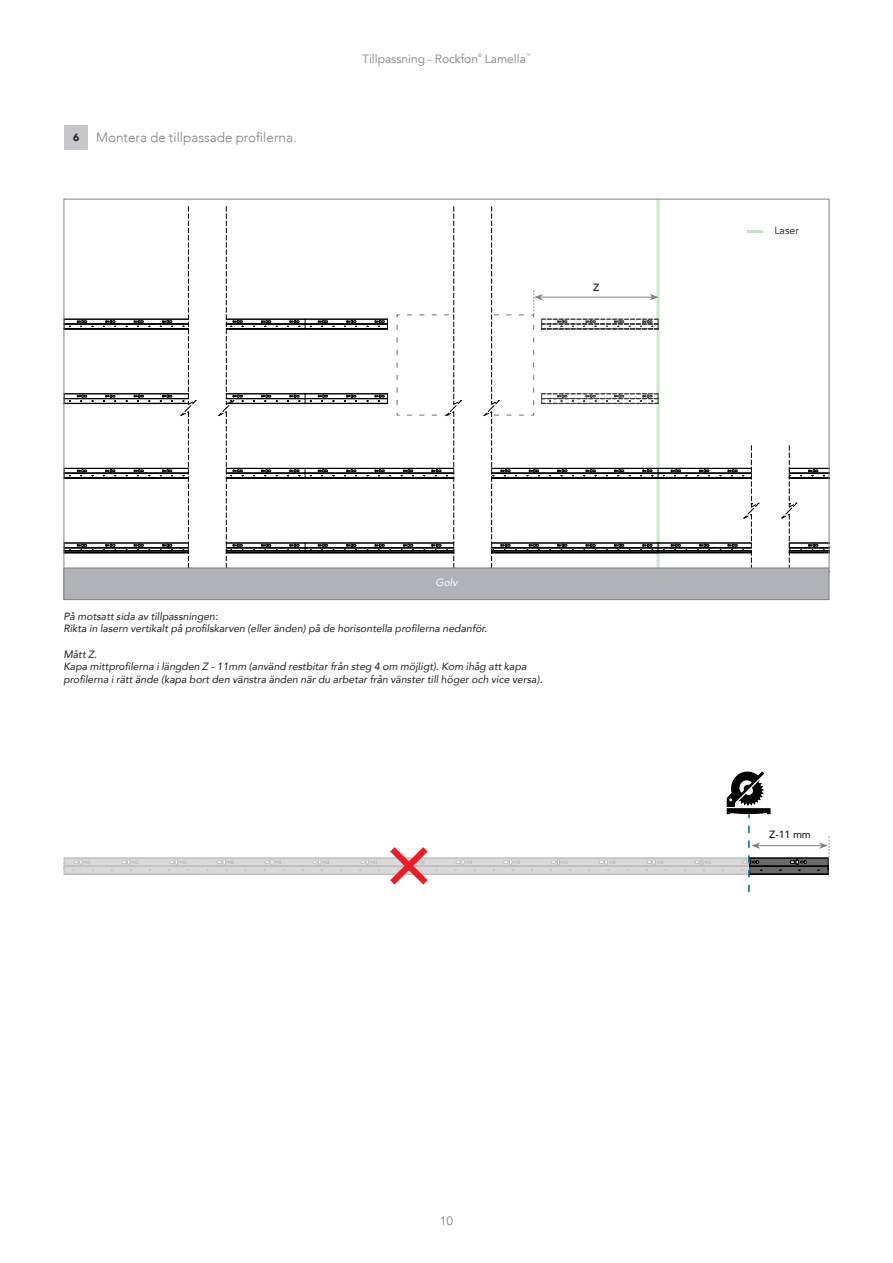
<style>
.page{position:relative;width:893px;height:1263px;background:#fff}
.page>*{position:absolute;margin:0;border:0;box-sizing:border-box;transform-origin:0 0}
.t1{font:300 13.5px "Avenir";color:#808285}
.t2{font:12px "Avenir";color:#808285}
.t3{font:italic 10.5px/12.6px "Avenir";color:#231f20}
.t4{font:500 10.5px "Avenir";color:#231f20}
.t5{font:10.5px "Avenir";color:#231f20}
.t6{font:italic 10.5px "Avenir";color:#fff}
.t7{font:4.8px "Avenir";color:#808285}
.s1{font-weight:900;font-size:10.5px;color:#231f20}
</style>
<div class="page">
<hr style="left:657px;top:199px;width:3px;height:369px;background:#c2e2c1">
<hr style="left:789px;top:548px;width:40px;height:1px;background:#000">
<hr style="left:789px;top:550px;width:40px;height:1px;background:#000">
<hr style="left:789px;top:551px;width:40px;height:1px;background:#000">
<hr style="left:789px;top:552px;width:40px;height:1px;background:#000">
<hr style="left:789px;top:547px;width:40px;height:1px;background:#000">
<hr style="left:789px;top:543px;width:40px;height:1px;background:#000">
<svg style="left:808px;top:543px;width:22px;height:11px"></svg>
<hr style="left:789px;top:473px;width:40px;height:1px;background:#000">
<hr style="left:789px;top:468px;width:40px;height:1px;background:#000">
<hr style="left:789px;top:478px;width:40px;height:1px;background:#000">
<svg style="left:808px;top:468px;width:22px;height:11px"></svg>
<hr style="left:492px;top:548px;width:259px;height:1px;background:#000">
<hr style="left:492px;top:550px;width:259px;height:1px;background:#000">
<hr style="left:492px;top:551px;width:259px;height:1px;background:#000">
<hr style="left:492px;top:552px;width:259px;height:1px;background:#000">
<hr style="left:492px;top:547px;width:259px;height:1px;background:#000">
<hr style="left:492px;top:543px;width:259px;height:1px;background:#000">
<svg style="left:697px;top:544px;width:13px;height:6px"></svg>
<svg style="left:671px;top:544px;width:16px;height:6px"></svg>
<hr style="left:658px;top:473px;width:93px;height:1px;background:#000">
<hr style="left:658px;top:468px;width:93px;height:1px;background:#000">
<svg style="left:671px;top:469px;width:16px;height:7px"></svg>
<svg style="left:697px;top:469px;width:13px;height:7px"></svg>
<hr style="left:658px;top:478px;width:93px;height:1px;background:#000">
<hr style="left:305px;top:398px;width:82px;height:1px;background:#000">
<hr style="left:305px;top:393px;width:82px;height:1px;background:#000">
<hr style="left:305px;top:394px;width:82px;height:1px;background:#000">
<hr style="left:305px;top:403px;width:82px;height:1px;background:#000">
<svg style="left:344px;top:394px;width:13px;height:8px"></svg>
<svg style="left:318px;top:394px;width:16px;height:8px"></svg>
<hr style="left:305px;top:328px;width:82px;height:1px;background:#000">
<hr style="left:305px;top:324px;width:82px;height:1px;background:#000">
<svg style="left:344px;top:320px;width:13px;height:7px"></svg>
<svg style="left:318px;top:320px;width:16px;height:7px"></svg>
<hr style="left:305px;top:319px;width:82px;height:1px;background:#000">
<hr style="left:305px;top:329px;width:82px;height:1px;background:#000">
<hr style="left:226px;top:548px;width:228px;height:1px;background:#000">
<hr style="left:226px;top:550px;width:228px;height:1px;background:#000">
<hr style="left:226px;top:551px;width:228px;height:1px;background:#000">
<hr style="left:226px;top:547px;width:228px;height:1px;background:#000">
<hr style="left:226px;top:552px;width:228px;height:1px;background:#000">
<svg style="left:344px;top:544px;width:13px;height:6px"></svg>
<svg style="left:318px;top:544px;width:16px;height:6px"></svg>
<hr style="left:226px;top:543px;width:228px;height:1px;background:#000">
<svg style="left:287px;top:543px;width:25px;height:11px"></svg>
<svg style="left:261px;top:544px;width:17px;height:6px"></svg>
<hr style="left:226px;top:398px;width:79px;height:1px;background:#000">
<hr style="left:226px;top:394px;width:79px;height:1px;background:#000">
<svg style="left:287px;top:394px;width:25px;height:9px"></svg>
<svg style="left:261px;top:394px;width:17px;height:8px"></svg>
<hr style="left:226px;top:403px;width:79px;height:1px;background:#000">
<hr style="left:226px;top:393px;width:79px;height:1px;background:#000">
<hr style="left:305px;top:473px;width:149px;height:1px;background:#000">
<hr style="left:305px;top:478px;width:149px;height:1px;background:#000">
<hr style="left:305px;top:468px;width:149px;height:1px;background:#000">
<svg style="left:318px;top:469px;width:16px;height:7px"></svg>
<svg style="left:344px;top:469px;width:13px;height:7px"></svg>
<hr style="left:226px;top:328px;width:79px;height:1px;background:#000">
<hr style="left:226px;top:324px;width:79px;height:1px;background:#000">
<hr style="left:226px;top:319px;width:79px;height:1px;background:#000">
<hr style="left:226px;top:329px;width:79px;height:1px;background:#000">
<svg style="left:287px;top:319px;width:25px;height:11px"></svg>
<svg style="left:261px;top:320px;width:17px;height:7px"></svg>
<hr style="left:226px;top:473px;width:79px;height:1px;background:#000">
<hr style="left:226px;top:468px;width:79px;height:1px;background:#000">
<hr style="left:226px;top:478px;width:79px;height:1px;background:#000">
<svg style="left:287px;top:469px;width:25px;height:9px"></svg>
<svg style="left:261px;top:469px;width:17px;height:7px"></svg>
<hr style="left:64px;top:548px;width:124px;height:1px;background:#000">
<hr style="left:64px;top:550px;width:124px;height:1px;background:#000">
<hr style="left:64px;top:551px;width:124px;height:1px;background:#000">
<hr style="left:64px;top:547px;width:124px;height:1px;background:#000">
<hr style="left:64px;top:552px;width:124px;height:1px;background:#000">
<hr style="left:64px;top:543px;width:124px;height:1px;background:#000">
<svg style="left:160px;top:544px;width:13px;height:6px"></svg>
<svg style="left:134px;top:544px;width:16px;height:6px"></svg>
<svg style="left:103px;top:544px;width:13px;height:6px"></svg>
<svg style="left:77px;top:544px;width:16px;height:6px"></svg>
<svg style="left:66px;top:543px;width:5px;height:11px"></svg>
<hr style="left:64px;top:398px;width:124px;height:1px;background:#000">
<hr style="left:64px;top:394px;width:124px;height:1px;background:#000">
<svg style="left:160px;top:394px;width:13px;height:8px"></svg>
<svg style="left:134px;top:394px;width:16px;height:8px"></svg>
<svg style="left:103px;top:394px;width:13px;height:8px"></svg>
<svg style="left:77px;top:394px;width:16px;height:8px"></svg>
<hr style="left:64px;top:403px;width:124px;height:1px;background:#000">
<hr style="left:64px;top:393px;width:124px;height:1px;background:#000">
<svg style="left:66px;top:394px;width:5px;height:9px"></svg>
<hr style="left:64px;top:328px;width:124px;height:1px;background:#000">
<hr style="left:64px;top:324px;width:124px;height:1px;background:#000">
<hr style="left:64px;top:319px;width:124px;height:1px;background:#000">
<hr style="left:64px;top:329px;width:124px;height:1px;background:#000">
<svg style="left:160px;top:320px;width:13px;height:7px"></svg>
<svg style="left:134px;top:320px;width:16px;height:7px"></svg>
<svg style="left:103px;top:320px;width:13px;height:7px"></svg>
<svg style="left:77px;top:320px;width:16px;height:7px"></svg>
<svg style="left:66px;top:319px;width:5px;height:11px"></svg>
<hr style="left:64px;top:473px;width:124px;height:1px;background:#000">
<hr style="left:64px;top:468px;width:124px;height:1px;background:#000">
<hr style="left:64px;top:478px;width:124px;height:1px;background:#000">
<svg style="left:160px;top:469px;width:13px;height:7px"></svg>
<svg style="left:134px;top:469px;width:16px;height:7px"></svg>
<svg style="left:103px;top:469px;width:13px;height:7px"></svg>
<svg style="left:77px;top:469px;width:16px;height:7px"></svg>
<svg style="left:66px;top:472px;width:5px;height:6px"></svg>
<svg style="left:180px;top:206px;width:17px;height:362px"></svg>
<svg style="left:218px;top:206px;width:26px;height:362px"></svg>
<svg style="left:781px;top:445px;width:21px;height:123px"></svg>
<svg style="left:727px;top:445px;width:33px;height:123px"></svg>
<div style="left:64px;top:568px;width:765px;height:32px;background:#b0b2b4"></div>
<hr style="left:64px;top:568px;width:765px;height:1px;background:#808285">
<svg style="left:375px;top:206px;width:290px;height:394px"></svg>
<div style="left:65px;top:125px;width:23px;height:25px;background:#c6c7c9"></div>
<hr style="left:747px;top:230px;width:16px;height:3px;background:#c2e2c1">
<svg style="left:64px;top:771px;width:766px;height:121px"></svg>
<p class="t1" style="left:73px;top:130px;width:225px"><span class="s1">6</span> Montera de tillpassade profilerna.</p>
<p class="t2" style="left:362px;top:52px;width:117px">Tillpassning - Rockfon</p>
<p class="t7" style="left:478px;top:53px;width:5px">®</p>
<p class="t2" style="left:485px;top:52px;width:43px">Lamella</p>
<p class="t7" style="left:526px;top:53px;width:6px">™</p>
<p class="t4" style="left:593px;top:278px;width:8px">Z</p>
<p class="t6" style="left:435px;top:576px;width:23px">Golv</p>
<p class="t3" style="left:63px;top:610px;width:425px">På motsatt sida av tillpassningen:<br>Rikta in lasern vertikalt på profilskarven (eller änden) på de horisontella profilerna nedanför.</p>
<p class="t3" style="left:63px;top:647px;width:481px">Mått Z.<br>Kapa mittprofilerna i längden Z - 11mm (använd restbitar från steg 4 om möjligt). Kom ihåg att kapa profilerna i rätt ände (kapa bort den vänstra änden när du arbetar från vänster till höger och vice versa).</p>
<p class="t2" style="left:440px;top:1213px;width:15px">10</p>
<p class="t5" style="left:774px;top:224px;width:26px">Laser</p>
<p class="t4" style="left:769px;top:826px;width:43px">Z-11 mm</p>
</div>
